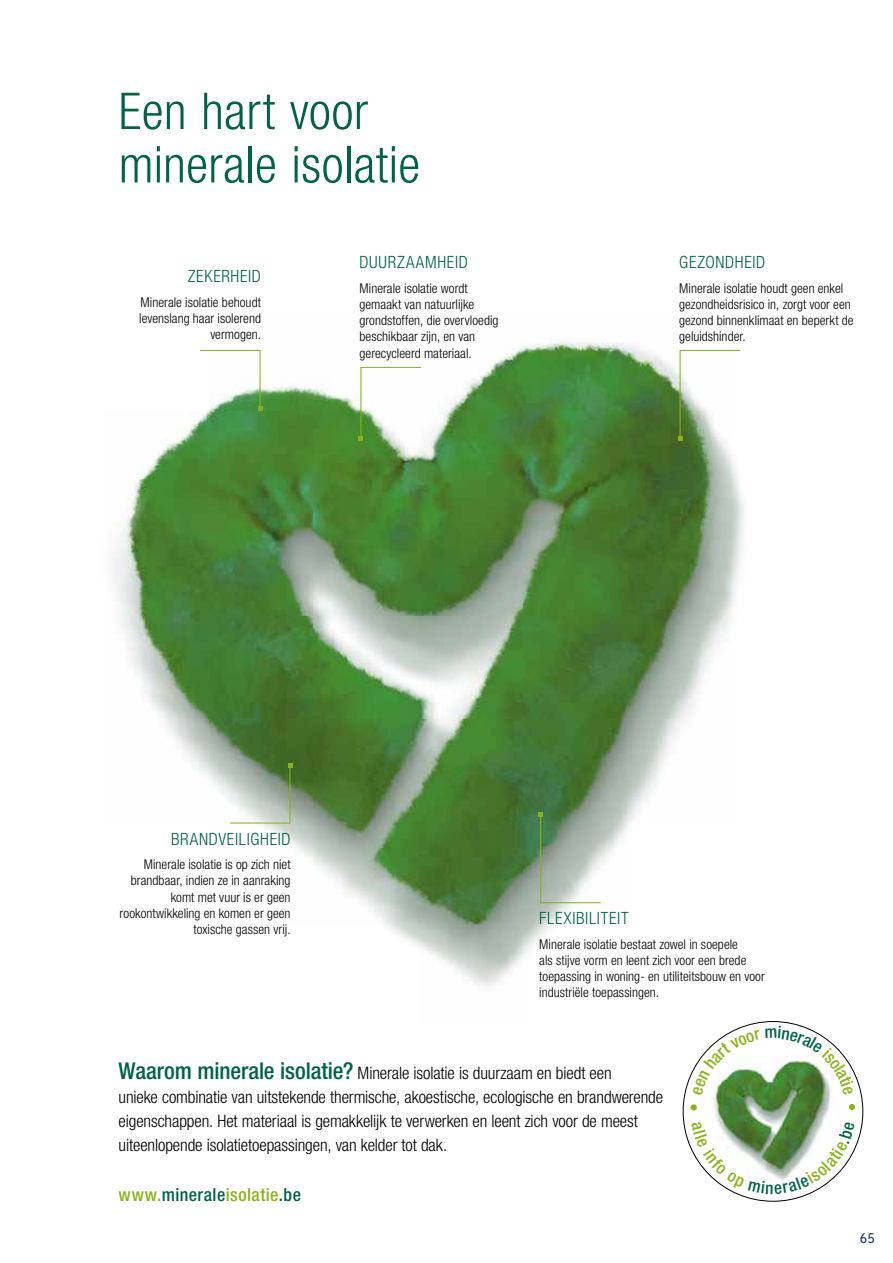
<style>
.page{position:relative;width:893px;height:1263px;background:#fff}
.page>*{position:absolute;margin:0;border:0;box-sizing:border-box;transform-origin:0 0}
.t1{font:300 condensed 50.85px/53.4px "Helvetica Neue LT Pro";letter-spacing:.01em;color:#006348}
.t2{font:500 condensed 18px "Helvetica Neue LT Pro";letter-spacing:.025em;color:#89b319}
.t3{font:300 condensed 17.25px/23.9px "Helvetica Neue LT Pro";letter-spacing:-.005em;color:#000}
.t4{font:300 condensed 16.95px "Helvetica Neue LT Pro";letter-spacing:.04em;color:#006348}
.t5{font:300 condensed 13.5px/16.2px "Helvetica Neue LT Pro";letter-spacing:.005em;color:#000}
.t6{font:500 13.5px "Chevin Pro";color:#1f2c69}
.s1{font-weight:500;font-size:23.1px;color:#006348}
.s2{color:#006348}
</style>
<div class="page">
<img style="left:114px;top:342px;width:688px;height:684px">
<svg style="left:199px;top:349px;width:63px;height:61px"></svg>
<svg style="left:229px;top:763px;width:63px;height:61px;background:#afbcab"></svg>
<svg style="left:539px;top:813px;width:63px;height:91px;background:#a8b8a8"></svg>
<svg style="left:678px;top:349px;width:63px;height:91px"></svg>
<svg style="left:359px;top:366px;width:63px;height:74px"></svg>
<img style="left:684px;top:1071px;width:179px;height:78px">
<svg style="left:691px;top:1104px;width:6px;height:7px"></svg>
<svg style="left:692px;top:1026px;width:162px;height:69px"></svg>
<svg style="left:849px;top:1104px;width:6px;height:7px"></svg>
<svg style="left:691px;top:1122px;width:164px;height:72px"></svg>
<h1 class="t1" style="left:119px;top:84px;width:303px">Een hart voor minerale isolatie</h1>
<p class="t4" style="left:188px;top:267px;width:75px">ZEKERHEID</p>
<p class="t5" style="left:139px;top:294px;width:123px;text-align:right">Minerale isolatie behoudt levenslang haar isolerend vermogen.</p>
<p class="t4" style="left:360px;top:253px;width:110px">DUURZAAMHEID</p>
<p class="t5" style="left:360px;top:280px;width:140px">Minerale isolatie wordt gemaakt van natuurlĳke grondstoffen, die overvloedig beschikbaar zĳn, en van gerecycleerd materiaal.</p>
<p class="t4" style="left:679px;top:253px;width:88px">GEZONDHEID</p>
<p class="t5" style="left:679px;top:280px;width:176px">Minerale isolatie houdt geen enkel gezondheidsrisico in, zorgt voor een gezond binnenklimaat en beperkt de geluidshinder.</p>
<p class="t4" style="left:171px;top:829px;width:121px">BRANDVEILIGHEID</p>
<p class="t5" style="left:120px;top:856px;width:172px;text-align:right">Minerale isolatie is op zich niet brandbaar, indien ze in aanraking komt met vuur is er geen rookontwikkeling en komen er geen toxische gassen vrĳ.</p>
<p class="t4" style="left:539px;top:908px;width:91px">FLEXIBILITEIT</p>
<p class="t5" style="left:539px;top:936px;width:227px">Minerale isolatie bestaat zowel in soepele<br>als stĳve vorm en leent zich voor een brede toepassing in woning- en utiliteitsbouw en voor industriële toepassingen.</p>
<p class="t3" style="left:119px;top:1061px;width:546px"><span class="s1">Waarom minerale isolatie?</span> Minerale isolatie is duurzaam en biedt een<br>unieke combinatie van uitstekende thermische, akoestische, ecologische en brandwerende eigenschappen. Het materiaal is gemakkelĳk te verwerken en leent zich voor de meest uiteenlopende isolatietoepassingen, van kelder tot dak.</p>
<h2 class="t2" style="left:119px;top:1184px;width:184px">www.<span class="s2">minerale</span>isolatie<span class="s2">.be</span></h2>
<p class="t6" style="left:860px;top:1228px;width:16px">65</p>
</div>
